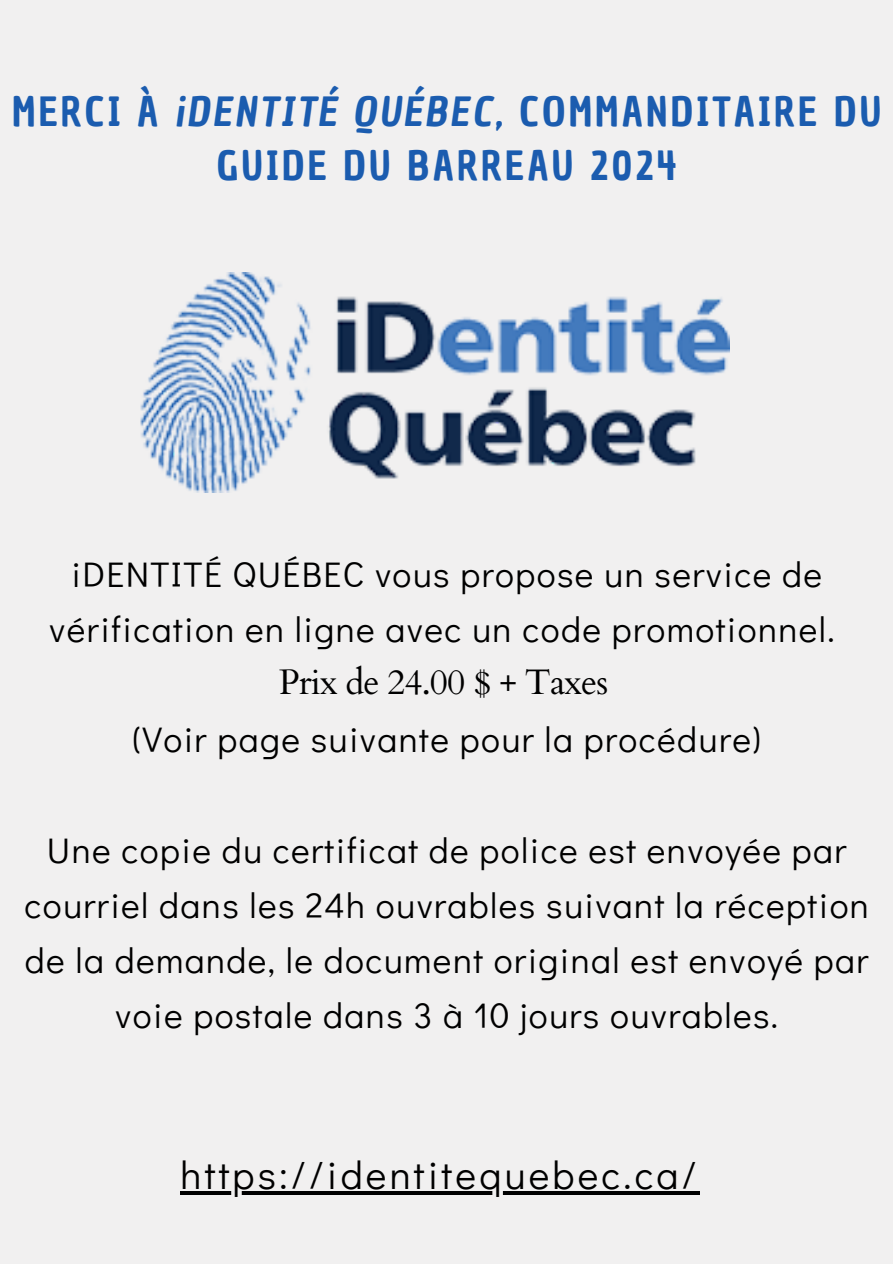
<style>
.page{position:relative;width:893px;height:1264px;background:#fff}
.page>*{position:absolute;margin:0;border:0;box-sizing:border-box;transform-origin:0 0}
.t1{font:39.3px/54px "Chau Philomene One";letter-spacing:.08em;color:#1b5caf;text-align:center}
.t2{font:39.3px "Didact Gothic";letter-spacing:.08em;color:#000}
.t3{font:35.4px/55.2px "Didact Gothic";letter-spacing:.04em;color:#000;text-align:center}
.s1{font-style:italic}
.s2{font-family:"Cardo"}
</style>
<div class="page">
<div style="left:0;top:0;width:892px;height:1263px;background:#f1f0f0"></div>
<img style="left:140px;top:272px;width:589px;height:221px">
<hr style="left:180px;top:1191px;width:519px;height:3px;background:#000">
<p class="t1" style="left:12px;top:85px;width:870px">MERCI À <span class="s1">iDENTITÉ QUÉBEC</span>, COMMANDITAIRE DU<br>GUIDE DU BARREAU 2024</p>
<h1 class="t3" style="left:49px;top:545px;width:786px">iDENTITÉ QUÉBEC vous propose un service de vérification en ligne avec un code promotionnel.</h1>
<h1 class="t3" style="left:133px;top:650px;width:629px;line-height:58.5px"><span class="s2">Prix de 24.00 $ + Taxes<br></span>(Voir page suivante pour la procédure)</h1>
<h1 class="t3" style="left:24px;top:821px;width:846px">Une copie du certificat de police est envoyée par courriel dans les 24h ouvrables suivant la réception de la demande, le document original est envoyé par voie postale dans 3 à 10 jours ouvrables.</h1>
<h1 class="t2" style="left:180px;top:1147px;width:517px">https://identitequebec.ca/</h1>
</div>
